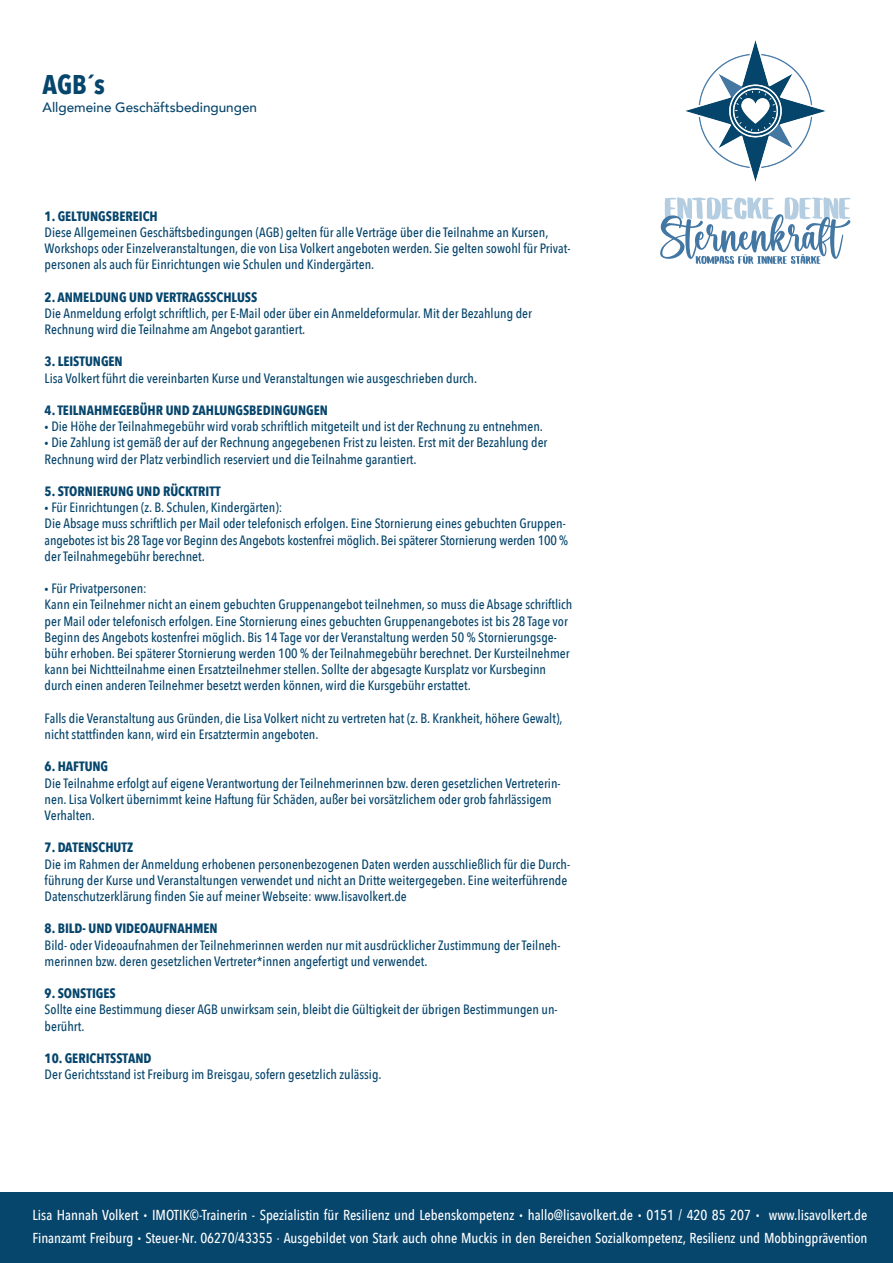
<style>
.page{position:relative;width:893px;height:1263px;background:#fff}
.page>*{position:absolute;margin:0;border:0;box-sizing:border-box;transform-origin:0 0}
.t1{font:700 27px "Avenir Next Condensed";color:#06456c}
.t2{font:500 14.4px/22.5px "Avenir Next Condensed";letter-spacing:-.005em;color:#fff}
.t3{font:500 13.5px/16.2px "Avenir Next Condensed";color:#06456c}
.t4{font:700 13.5px "Avenir Next Condensed";color:#06456c}
.t5{font:500 13.5px "Avenir";color:#06456c}
.s1{font-weight:700}
.s2{font-weight:800}
</style>
<div class="page">
<img style="left:685px;top:40px;width:141px;height:141px">
<svg style="left:660px;top:197px;width:191px;height:67px"></svg>
<div style="left:0;top:1193px;width:893px;height:70px;background:#06456c"></div>
<h1 class="t1" style="left:43px;top:68px;width:64px">AGB´s</h1>
<p class="t5" style="left:43px;top:96px;width:216px">Allgemeine Geschäftsbedingungen</p>
<p class="t4" style="left:45px;top:207px;width:115px">1. GELTUNGSBEREICH</p>
<p class="t3" style="left:45px;top:224px;width:527px">Diese Allgemeinen Geschäftsbedingungen (AGB) gelten für alle Verträge über die Teilnahme an Kursen,<br>Workshops oder Einzelveranstaltungen, die von Lisa Volkert angeboten werden. Sie gelten sowohl für Privat&shy;personen als auch für Einrichtungen wie Schulen und Kindergärten.</p>
<p class="t4" style="left:45px;top:288px;width:214px">2. ANMELDUNG UND VERTRAGSSCHLUSS</p>
<p class="t3" style="left:45px;top:305px;width:489px">Die Anmeldung erfolgt schriftlich, per E-Mail oder über ein Anmeldeformular. Mit der Bezahlung der<br>Rechnung wird die Teilnahme am Angebot garantiert.</p>
<p class="t4" style="left:45px;top:353px;width:80px">3. LEISTUNGEN</p>
<p class="t3" style="left:45px;top:370px;width:434px">Lisa Volkert führt die vereinbarten Kurse und Veranstaltungen wie ausgeschrieben durch.</p>
<p class="t3" style="left:45px;top:402px;width:504px"><span class="s1">4. TEILNAHMEGEBÜHR UND ZAHLUNGSBEDINGUNGEN<br></span><span class="s2">·</span> Die Höhe der Teilnahmegebühr wird vorab schriftlich mitgeteilt und ist der Rechnung zu entnehmen. <span class="s2">·</span> Die Zahlung ist gemäß der auf der Rechnung angegebenen Frist zu leisten. Erst mit der Bezahlung der Rechnung wird der Platz verbindlich reserviert und die Teilnahme garantiert.</p>
<p class="t3" style="left:45px;top:483px;width:525px"><span class="s1">5. STORNIERUNG UND RÜCKTRITT<br></span><span class="s2">·</span> Für Einrichtungen (z. B. Schulen, Kindergärten):<br>Die Absage muss schriftlich per Mail oder telefonisch erfolgen. Eine Stornierung eines gebuchten Gruppen&shy;angebotes ist bis 28 Tage vor Beginn des Angebots kostenfrei möglich. Bei späterer Stornierung werden 100 % der Teilnahmegebühr berechnet.</p>
<p class="t3" style="left:45px;top:580px;width:529px"><span class="s2">·</span> Für Privatpersonen:<br>Kann ein Teilnehmer nicht an einem gebuchten Gruppenangebot teilnehmen, so muss die Absage schriftlich per Mail oder telefonisch erfolgen. Eine Stornierung eines gebuchten Gruppenangebotes ist bis 28 Tage vor Beginn des Angebots kostenfrei möglich. Bis 14 Tage vor der Veranstaltung werden 50 % Stornierungsge&shy;bühr erhoben. Bei späterer Stornierung werden 100 % der Teilnahmegebühr berechnet. Der Kursteilnehmer kann bei Nichtteilnahme einen Ersatzteilnehmer stellen. Sollte der abgesagte Kursplatz vor Kursbeginn durch einen anderen Teilnehmer besetzt werden können, wird die Kursgebühr erstattet.</p>
<p class="t3" style="left:45px;top:710px;width:519px">Falls die Veranstaltung aus Gründen, die Lisa Volkert nicht zu vertreten hat (z. B. Krankheit, höhere Gewalt), nicht stattfinden kann, wird ein Ersatztermin angeboten.</p>
<p class="t4" style="left:45px;top:758px;width:65px">6. HAFTUNG</p>
<p class="t3" style="left:45px;top:775px;width:517px">Die Teilnahme erfolgt auf eigene Verantwortung der Teilnehmerinnen bzw. deren gesetzlichen Vertreterin&shy;nen. Lisa Volkert übernimmt keine Haftung für Schäden, außer bei vorsätzlichem oder grob fahrlässigem<br>Verhalten.</p>
<p class="t4" style="left:45px;top:839px;width:90px">7. DATENSCHUTZ</p>
<p class="t3" style="left:45px;top:856px;width:527px">Die im Rahmen der Anmeldung erhobenen personenbezogenen Daten werden ausschließlich für die Durch&shy;führung der Kurse und Veranstaltungen verwendet und nicht an Dritte weitergegeben. Eine weiterführende<br>Datenschutzerklärung finden Sie auf meiner Webseite: www.lisavolkert.de</p>
<p class="t4" style="left:45px;top:920px;width:174px">8. BILD- UND VIDEOAUFNAHMEN</p>
<p class="t3" style="left:45px;top:937px;width:517px">Bild- oder Videoaufnahmen der Teilnehmerinnen werden nur mit ausdrücklicher Zustimmung der Teilneh&shy;merinnen bzw. deren gesetzlichen Vertreter*innen angefertigt und verwendet.</p>
<p class="t4" style="left:45px;top:985px;width:73px">9. SONSTIGES</p>
<p class="t3" style="left:45px;top:1001px;width:514px">Sollte eine Bestimmung dieser AGB unwirksam sein, bleibt die Gültigkeit der übrigen Bestimmungen un&shy;berührt.</p>
<p class="t4" style="left:45px;top:1050px;width:108px">10. GERICHTSSTAND</p>
<p class="t3" style="left:45px;top:1066px;width:338px">Der Gerichtsstand ist Freiburg im Breisgau, sofern gesetzlich zulässig.</p>
<p class="t2" style="left:33px;top:1204px;width:836px">Lisa Hannah Volkert IMOTIK©-Trainerin - Spezialistin für Resilienz und Lebenskompetenz hallo@lisavolkert.de 0151 / 420 85 207 www.lisavolkert.de<br>Finanzamt Freiburg Steuer-Nr. 06270/43355 Ausgebildet von Stark auch ohne Muckis in den Bereichen Sozialkompetenz, Resilienz und Mobbingprävention</p>
</div>
